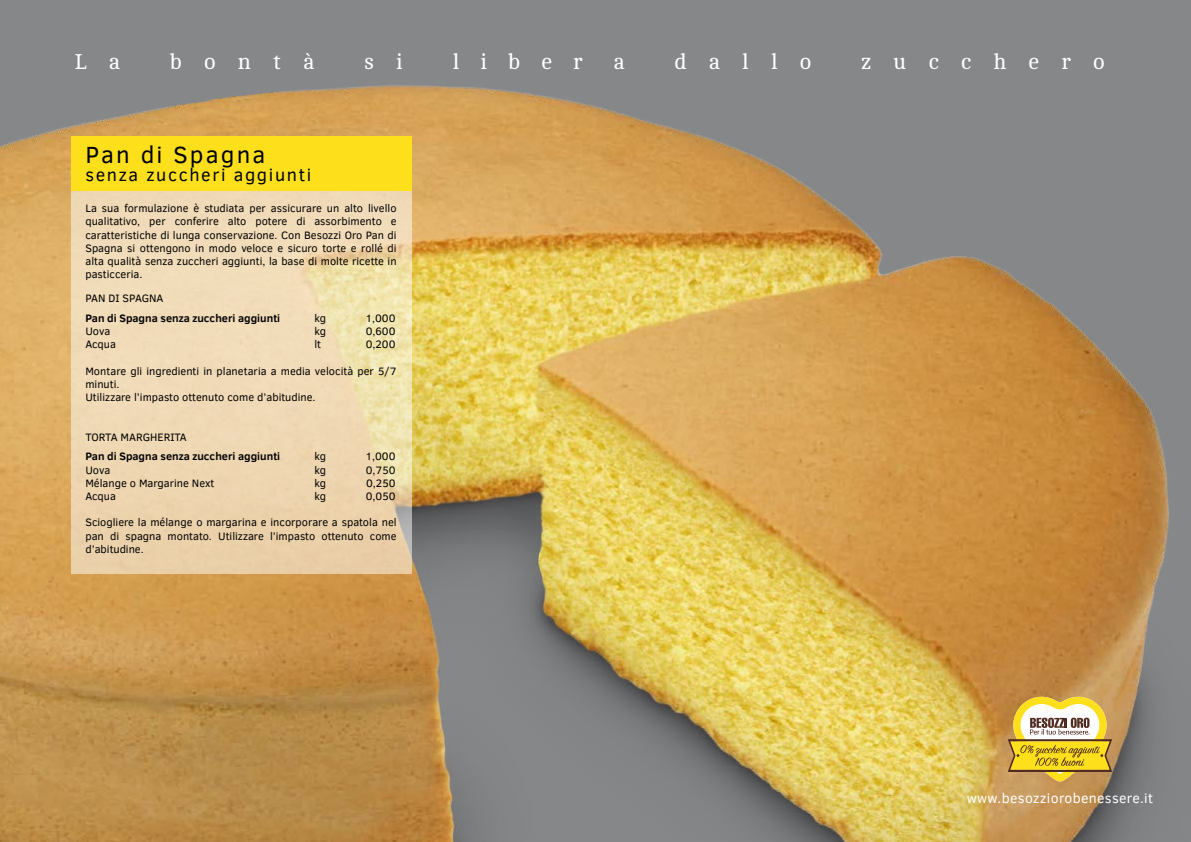
<style>
.page{position:relative;width:1191px;height:842px;background:#fff}
.page>*{position:absolute;margin:0;border:0;box-sizing:border-box;transform-origin:0 0}
.t1{font:24px "Clear Sans";letter-spacing:.09em;color:#000}
.t2{font:22px "Cambo";letter-spacing:1.005em;color:#fff}
.t3{font:18px "Clear Sans";letter-spacing:.09em;color:#000}
.t4{font:14px "Clear Sans";letter-spacing:.025em;color:#fff}
.t5{font:11px/13.2px "Clear Sans";color:#000;text-align:justify}
.t6{font:700 11px "Clear Sans";color:#000}
</style>
<div class="page">
<img style="left:0;top:0;width:1191px;height:842px">
<svg style="left:71px;top:190px;width:340px;height:383px;background:#eed8b2"></svg>
<div style="left:71px;top:136px;width:340px;height:54px;background:#fddf1c"></div>
<svg style="left:1007px;top:697px;width:105px;height:84px"></svg>
<h2 class="t2" style="left:74px;top:50px;width:47px">L a</h2>
<h2 class="t2" style="left:170px;top:50px;width:146px">bontà</h2>
<h2 class="t2" style="left:364px;top:50px;width:40px">s i</h2>
<h2 class="t2" style="left:453px;top:50px;width:132px">liber</h2>
<h2 class="t2" style="left:613px;top:50px;width:13px">a</h2>
<h2 class="t2" style="left:674px;top:50px;width:138px">dallo</h2>
<h2 class="t2" style="left:861px;top:50px;width:245px">zucchero</h2>
<h1 class="t1" style="left:85px;top:139px;width:182px">Pan di Spagna</h1>
<h3 class="t3" style="left:85px;top:163px;width:227px">senza zuccheri aggiunti</h3>
<p class="t5" style="left:85px;top:202px;width:313px">La sua formulazione è studiata per assicurare un alto livello qualitativo, per conferire alto potere di assorbimento e caratteristiche di lunga conservazione. Con Besozzi Oro Pan di Spagna si ottengono in modo veloce e sicuro torte e rollé di alta qualità senza zuccheri aggiunti, la base di molte ricette in pasticceria.</p>
<p class="t5" style="left:85px;top:292px;width:80px">PAN DI SPAGNA</p>
<p class="t6" style="left:85px;top:310px;width:196px">Pan di Spagna senza zuccheri aggiunti</p>
<p class="t5" style="left:314px;top:311px;width:13px">kg</p>
<p class="t5" style="left:365px;top:311px;width:32px">1,000</p>
<p class="t5" style="left:85px;top:325px;width:26px">Uova</p>
<p class="t5" style="left:314px;top:325px;width:13px">kg</p>
<p class="t5" style="left:366px;top:325px;width:31px">0,600</p>
<p class="t5" style="left:85px;top:338px;width:32px">Acqua</p>
<p class="t5" style="left:314px;top:338px;width:8px">lt</p>
<p class="t5" style="left:366px;top:338px;width:31px">0,200</p>
<p class="t5" style="left:85px;top:364px;width:313px;text-align:left">Montare gli ingredienti in planetaria a media velocità per 5/7 minuti.<br>Utilizzare l’impasto ottenuto come d’abitudine.</p>
<p class="t5" style="left:85px;top:430px;width:103px">TORTA MARGHERITA</p>
<p class="t6" style="left:85px;top:448px;width:196px">Pan di Spagna senza zuccheri aggiunti</p>
<p class="t5" style="left:314px;top:450px;width:13px">kg</p>
<p class="t5" style="left:365px;top:450px;width:32px">1,000</p>
<p class="t5" style="left:85px;top:463px;width:26px">Uova</p>
<p class="t5" style="left:314px;top:463px;width:13px">kg</p>
<p class="t5" style="left:366px;top:463px;width:31px">0,750</p>
<p class="t5" style="left:85px;top:476px;width:131px">Mélange o Margarine Next</p>
<p class="t5" style="left:314px;top:476px;width:13px">kg</p>
<p class="t5" style="left:366px;top:476px;width:31px">0,250</p>
<p class="t5" style="left:85px;top:489px;width:32px">Acqua</p>
<p class="t5" style="left:314px;top:489px;width:13px">kg</p>
<p class="t5" style="left:366px;top:489px;width:31px">0,050</p>
<p class="t5" style="left:85px;top:516px;width:313px">Sciogliere la mélange o margarina e incorporare a spatola nel pan di spagna montato. Utilizzare l’impasto ottenuto come d’abitudine.</p>
<p class="t4" style="left:966px;top:788px;width:188px">www.besozziorobenessere.it</p>
</div>
